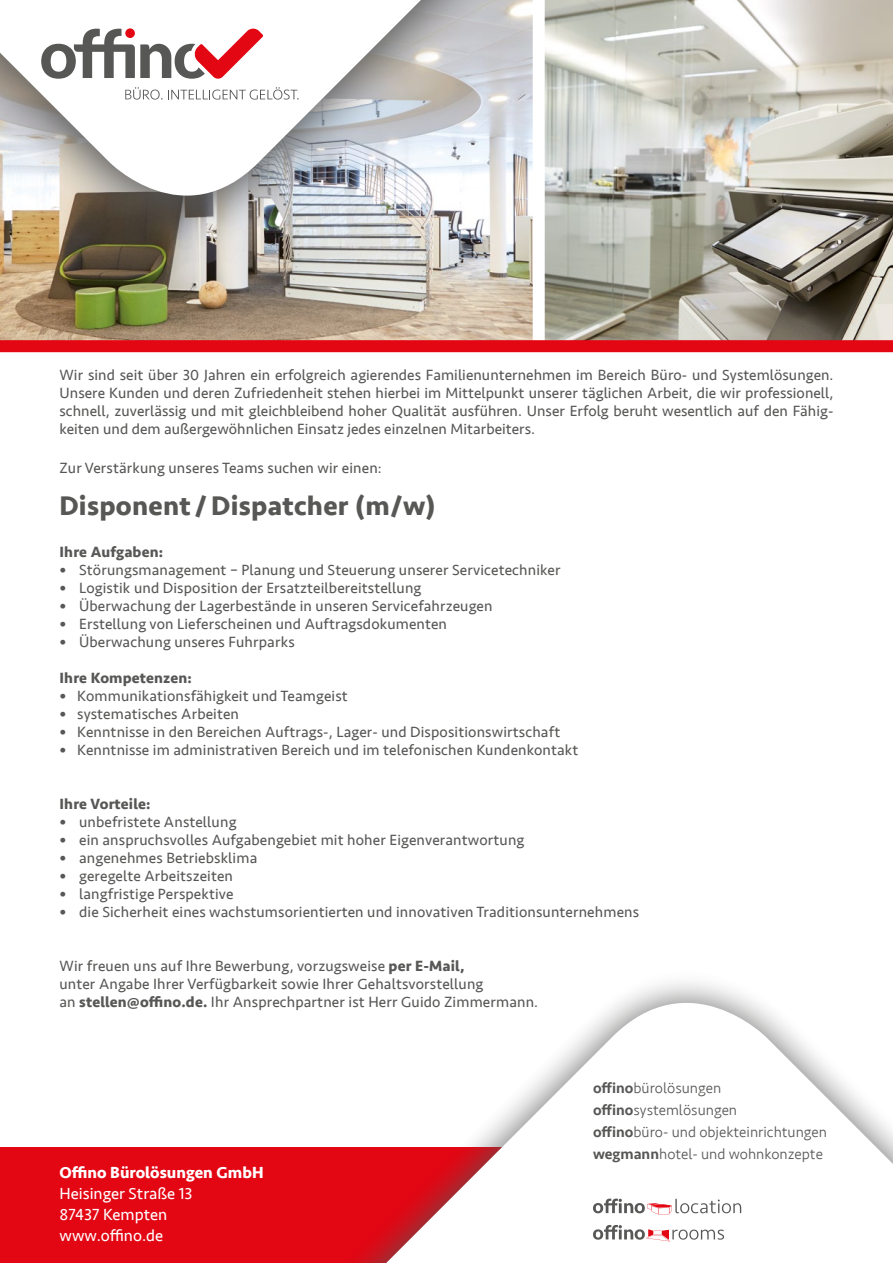
<style>
.page{position:relative;width:893px;height:1263px;background:#fff}
.page>*{position:absolute;margin:0;border:0;box-sizing:border-box;transform-origin:0 0}
.t1{font:700 27.75px "Seravek";letter-spacing:.01em;color:#575756}
.t2{font:16.5px/21px "Seravek";color:#fff}
.t3{font:700 16.5px "Seravek";color:#fff}
.t4{font:15.3px/18px "Seravek";letter-spacing:.01em;color:#575756;text-align:justify}
.t5{font:700 15.3px "Seravek";letter-spacing:.01em;color:#575756}
.t6{font:300 15.15px/22px "Seravek";color:#575756}
.s1{font-family:"Frutiger LT";font-stretch:condensed;font-size:13.8px}
.s2{font-weight:700}
.s3{font-weight:500}
</style>
<div class="page">
<div style="left:0;top:1147px;width:656px;height:116px;background:#e30613"></div>
<img style="left:0;top:312px;width:533px;height:28px">
<img style="left:545px;top:0;width:348px;height:340px">
<div style="left:0;top:340px;width:893px;height:12px;background:#e30613"></div>
<img style="left:0;top:0;width:791px;height:312px">
<svg style="left:0;top:0;width:716px;height:237px"></svg>
<svg style="left:125px;top:87px;width:37px;height:13px"></svg>
<svg style="left:168px;top:87px;width:131px;height:13px"></svg>
<svg style="left:41px;top:28px;width:222px;height:51px"></svg>
<svg style="left:357px;top:982px;width:536px;height:281px"></svg>
<svg style="left:593px;top:1198px;width:148px;height:16px"></svg>
<svg style="left:593px;top:1225px;width:131px;height:16px"></svg>
<p class="t4" style="left:60px;top:366px;width:775px">Wir sind seit über 30 Jahren ein erfolgreich agierendes Familienunternehmen im Bereich Büro- und Systemlösungen.<br>Unsere Kunden und deren Zufriedenheit stehen hierbei im Mittelpunkt unserer täglichen Arbeit, die wir professionell, schnell, zuverlässig und mit gleichbleibend hoher Qualität ausführen. Unser Erfolg beruht wesentlich auf den Fähig&shy;keiten und dem außergewöhnlichen Einsatz jedes einzelnen Mitarbeiters.</p>
<p class="t4" style="left:60px;top:458px;width:324px">Zur Verstärkung unseres Teams suchen wir einen:</p>
<h1 class="t1" style="left:60px;top:484px;width:378px">Disponent /Dispatcher (m/w)</h1>
<p class="t5" style="left:60px;top:540px;width:105px">Ihre Aufgaben:</p>
<p class="t4" style="left:60px;top:561px;width:502px"><span class="s1">•</span> Störungsmanagement – Planung und Steuerung unserer Servicetechniker</p>
<p class="t4" style="left:60px;top:579px;width:363px"><span class="s1">•</span> Logistik und Disposition der Ersatzteilbereitstellung</p>
<p class="t4" style="left:60px;top:597px;width:434px"><span class="s1">•</span> Überwachung der Lagerbestände in unseren Servicefahrzeugen</p>
<p class="t4" style="left:60px;top:615px;width:389px"><span class="s1">•</span> Erstellung von Lieferscheinen und Auftragsdokumenten</p>
<p class="t4" style="left:60px;top:633px;width:237px"><span class="s1">•</span> Überwachung unseres Fuhrparks</p>
<p class="t5" style="left:60px;top:666px;width:134px">Ihre Kompetenzen:</p>
<p class="t4" style="left:60px;top:687px;width:290px"><span class="s1">•</span> Kommunikationsfähigkeit und Teamgeist</p>
<p class="t4" style="left:60px;top:705px;width:181px"><span class="s1">•</span> systematisches Arbeiten</p>
<p class="t4" style="left:60px;top:723px;width:502px"><span class="s1">•</span> Kenntnisse in den Bereichen Auftrags-, Lager- und Dispositionswirtschaft</p>
<p class="t4" style="left:60px;top:741px;width:520px"><span class="s1">•</span> Kenntnisse im administrativen Bereich und im telefonischen Kundenkontakt</p>
<p class="t5" style="left:60px;top:792px;width:92px">Ihre Vorteile:</p>
<p class="t4" style="left:60px;top:813px;width:178px"><span class="s1">•</span> unbefristete Anstellung</p>
<p class="t4" style="left:60px;top:831px;width:466px"><span class="s1">•</span> ein anspruchsvolles Aufgabengebiet mit hoher Eigenverantwortung</p>
<p class="t4" style="left:60px;top:849px;width:199px"><span class="s1">•</span> angenehmes Betriebsklima</p>
<p class="t4" style="left:60px;top:867px;width:175px"><span class="s1">•</span> geregelte Arbeitszeiten</p>
<p class="t4" style="left:60px;top:885px;width:176px"><span class="s1">•</span> langfristige Perspektive</p>
<p class="t4" style="left:60px;top:903px;width:581px"><span class="s1">•</span> die Sicherheit eines wachstumsorientierten und innovativen Traditionsunternehmens</p>
<p class="t4" style="left:60px;top:957px;width:480px;text-align:left">Wir freuen uns auf Ihre Bewerbung, vorzugsweise <span class="s2">per E-Mail,<br></span>unter Angabe Ihrer Verfügbarkeit sowie Ihrer Gehaltsvorstellung<br>an <span class="s2">stellen@offino.de.</span> Ihr Ansprechpartner ist Herr Guido Zimmermann.</p>
<p class="t3" style="left:60px;top:1159px;width:206px">Offino Bürolösungen GmbH</p>
<p class="t2" style="left:60px;top:1183px;width:135px">Heisinger Straße 13<br>87437 Kempten www.offino.de</p>
<p class="t6" style="left:593px;top:1077px;width:236px"><span class="s3">off ino</span>bürolösungen<br><span class="s3">off ino</span>systemlösungen<br><span class="s3">off ino</span>büro- und objekteinrichtungen <span class="s3">wegmann</span>hotel- und wohnkonzepte</p>
</div>
